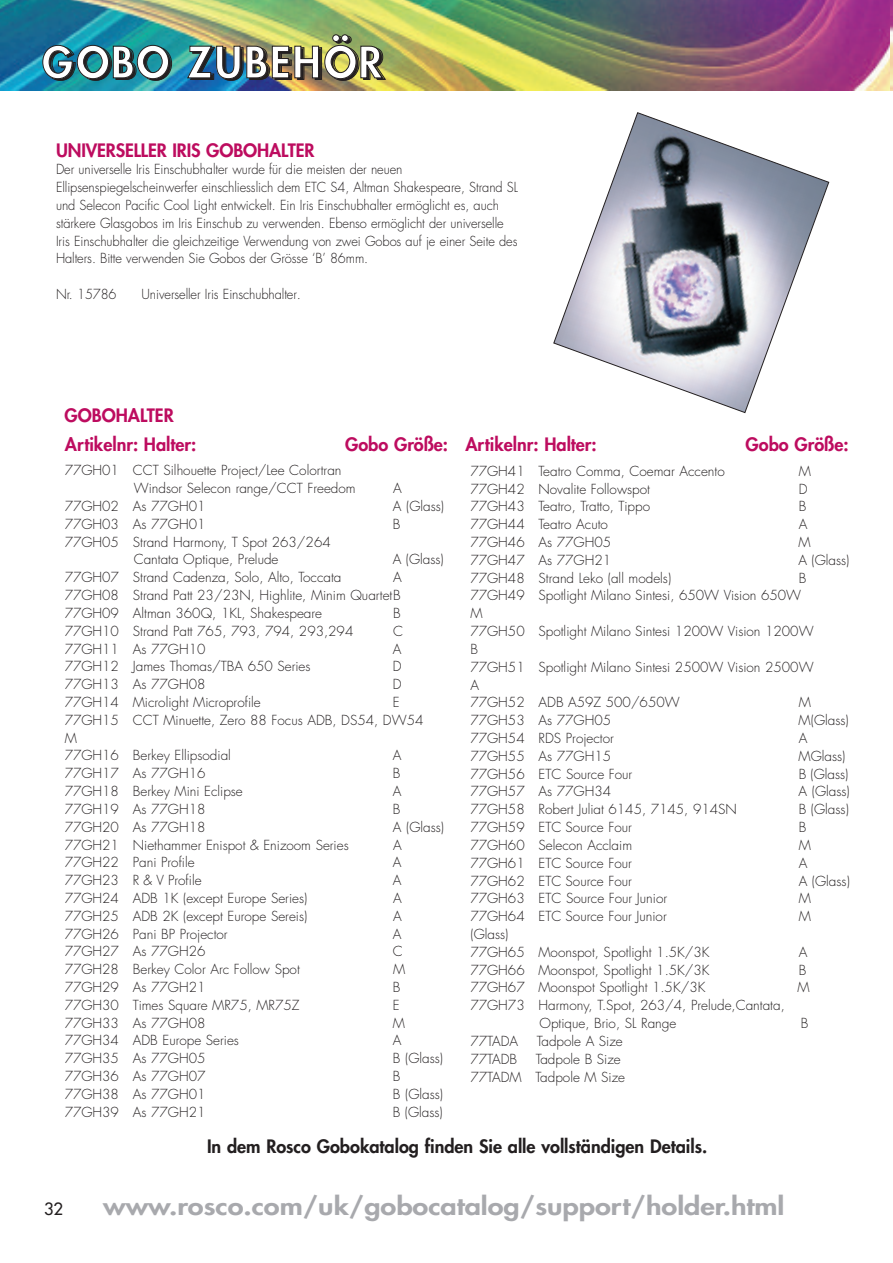
<style>
.page{position:relative;width:893px;height:1263px;background:#fff}
.page>*{position:absolute;margin:0;border:0;box-sizing:border-box;transform-origin:0 0}
.t1{font:800 42px "Futura";letter-spacing:.055em;color:#fff}
.t2{font:800 24px "Futura";color:#a8a9ad;scale:1.2 1}
.t3{font:800 18px "Futura";color:#bd0c5f}
.t4{font:800 18px "Futura";color:#231f20}
.t5{font:16.5px "Futura";color:#231f20}
.t6{font:300 13.5px/17.9px "Futura";color:#231f20}
.t7{font:300 13.5px/17.9px "Futura";color:#231f20;scale:.95 1}
</style>
<div class="page">
<img style="left:0;top:0;width:891px;height:91px">
<svg style="left:553px;top:112px;width:277px;height:301px"></svg>
<img style="left:891px;top:0;width:2px;height:91px">
<h1 class="t1" style="left:42px;top:42px;width:341px">GOBO ZUBEHÖR</h1>
<h3 class="t3" style="left:56px;top:142px;width:260px">UNIVERSELLER IRIS GOBOHALTER</h3>
<p class="t7" style="left:56px;top:162px;width:488px">Der universelle Iris Einschubhalter wurde für die meisten der neuen Ellipsenspiegelscheinwerfer einschliesslich dem ETC S4, Altman Shakespeare, Strand SL und Selecon Pacific Cool Light entwickelt. Ein Iris Einschubhalter ermöglicht es, auch stärkere Glasgobos im Iris Einschub zu verwenden. Ebenso ermöglicht der universelle Iris Einschubhalter die gleichzeitige Verwendung von zwei Gobos auf je einer Seite des Halters. Bitte verwenden Sie Gobos der Grösse ‘B’ 86mm.</p>
<p class="t7" style="left:56px;top:286px;width:65px">Nr. 15786</p>
<p class="t7" style="left:142px;top:286px;width:169px">Universeller Iris Einschubhalter.</p>
<h3 class="t3" style="left:64px;top:407px;width:111px">GOBOHALTER</h3>
<h3 class="t3" style="left:65px;top:436px;width:133px">Artikelnr: Halter:</h3>
<h3 class="t3" style="left:345px;top:436px;width:253px">Gobo Größe: Artikelnr: Halter:</h3>
<h3 class="t3" style="left:746px;top:436px;width:105px">Gobo Größe:</h3>
<p class="t6" style="left:134px;top:463px;width:223px;text-indent:-69px">77GH01 CCT Silhouette Project/Lee Colortran<br>Windsor Selecon range/CCT Freedom</p>
<p class="t6" style="left:393px;top:480px;width:10px">A</p>
<p class="t6" style="left:65px;top:498px;width:142px">77GH02 As 77GH01</p>
<p class="t6" style="left:393px;top:498px;width:53px">A (Glass)</p>
<p class="t6" style="left:65px;top:516px;width:142px">77GH03 As 77GH01</p>
<p class="t6" style="left:393px;top:516px;width:9px">B</p>
<p class="t6" style="left:134px;top:534px;width:198px;text-indent:-69px">77GH05 Strand Harmony, T Spot 263/264<br>Cantata Optique, Prelude</p>
<p class="t6" style="left:393px;top:552px;width:52px">A (Glass)</p>
<p class="t6" style="left:65px;top:569px;width:278px">77GH07 Strand Cadenza, Solo, Alto, Toccata</p>
<p class="t6" style="left:65px;top:569px;width:338px;text-align:justify;text-indent:328px">A 77GH08 Strand Patt 23/23N, Highlite, Minim QuartetB 77GH09 Altman 360Q, 1KL, Shakespeare</p>
<p class="t6" style="left:393px;top:605px;width:9px">B</p>
<p class="t6" style="left:65px;top:623px;width:290px">77GH10 Strand Patt 765, 793, 794, 293,294</p>
<p class="t6" style="left:393px;top:623px;width:11px">C</p>
<p class="t6" style="left:65px;top:641px;width:142px">77GH11 As 77GH10</p>
<p class="t6" style="left:393px;top:641px;width:10px">A</p>
<p class="t6" style="left:65px;top:659px;width:247px">77GH12 James Thomas/TBA 650 Series</p>
<p class="t6" style="left:393px;top:659px;width:10px">D</p>
<p class="t6" style="left:65px;top:676px;width:142px">77GH13 As 77GH08</p>
<p class="t6" style="left:393px;top:676px;width:10px">D</p>
<p class="t6" style="left:65px;top:694px;width:197px">77GH14 Microlight Microprofile</p>
<p class="t6" style="left:65px;top:694px;width:360px;text-indent:328px">E<br>77GH15 CCT Minuette, Zero 88 Focus ADB, DS54, DW54<br>M<br>77GH16 Berkey Ellipsodial</p>
<p class="t6" style="left:393px;top:748px;width:10px">A</p>
<p class="t6" style="left:65px;top:765px;width:142px">77GH17 As 77GH16</p>
<p class="t6" style="left:393px;top:765px;width:9px">B</p>
<p class="t6" style="left:65px;top:783px;width:180px">77GH18 Berkey Mini Eclipse</p>
<p class="t6" style="left:393px;top:783px;width:10px">A</p>
<p class="t6" style="left:65px;top:801px;width:142px">77GH19 As 77GH18</p>
<p class="t6" style="left:393px;top:801px;width:9px">B</p>
<p class="t6" style="left:65px;top:819px;width:142px">77GH20 As 77GH18</p>
<p class="t6" style="left:393px;top:819px;width:53px">A (Glass)</p>
<p class="t6" style="left:65px;top:837px;width:285px">77GH21 Niethammer Enispot &amp; Enizoom Series</p>
<p class="t6" style="left:393px;top:837px;width:10px">A</p>
<p class="t6" style="left:65px;top:855px;width:131px">77GH22 Pani Profile</p>
<p class="t6" style="left:393px;top:855px;width:10px">A</p>
<p class="t6" style="left:65px;top:872px;width:138px">77GH23 R &amp; V Profile</p>
<p class="t6" style="left:393px;top:872px;width:10px">A</p>
<p class="t6" style="left:65px;top:890px;width:244px">77GH24 ADB 1K (except Europe Series)</p>
<p class="t6" style="left:393px;top:890px;width:10px">A</p>
<p class="t6" style="left:65px;top:908px;width:244px">77GH25 ADB 2K (except Europe Sereis)</p>
<p class="t6" style="left:393px;top:908px;width:10px">A</p>
<p class="t6" style="left:65px;top:926px;width:164px">77GH26 Pani BP Projector</p>
<p class="t6" style="left:393px;top:926px;width:10px">A</p>
<p class="t6" style="left:65px;top:944px;width:142px">77GH27 As 77GH26</p>
<p class="t6" style="left:393px;top:944px;width:11px">C</p>
<p class="t6" style="left:65px;top:961px;width:237px">77GH28 Berkey Color Arc Follow Spot</p>
<p class="t6" style="left:393px;top:961px;width:14px">M</p>
<p class="t6" style="left:65px;top:979px;width:142px">77GH29 As 77GH21</p>
<p class="t6" style="left:393px;top:979px;width:9px">B</p>
<p class="t6" style="left:65px;top:997px;width:236px">77GH30 Times Square MR75, MR75Z</p>
<p class="t6" style="left:393px;top:997px;width:8px">E</p>
<p class="t6" style="left:65px;top:1015px;width:142px">77GH33 As 77GH08</p>
<p class="t6" style="left:393px;top:1015px;width:14px">M</p>
<p class="t6" style="left:65px;top:1033px;width:176px">77GH34 ADB Europe Series</p>
<p class="t6" style="left:393px;top:1033px;width:10px">A</p>
<p class="t6" style="left:65px;top:1050px;width:142px">77GH35 As 77GH05</p>
<p class="t6" style="left:393px;top:1050px;width:52px">B (Glass)</p>
<p class="t6" style="left:65px;top:1068px;width:142px">77GH36 As 77GH07</p>
<p class="t6" style="left:393px;top:1068px;width:9px">B</p>
<p class="t6" style="left:65px;top:1086px;width:142px">77GH38 As 77GH01</p>
<p class="t6" style="left:393px;top:1086px;width:52px">B (Glass)</p>
<p class="t6" style="left:65px;top:1104px;width:142px">77GH39 As 77GH21</p>
<p class="t6" style="left:393px;top:1104px;width:51px">B (Glass)</p>
<p class="t6" style="left:470px;top:463px;width:256px">77GH41 Teatro Comma, Coemar Accento</p>
<p class="t6" style="left:799px;top:463px;width:14px">M</p>
<p class="t6" style="left:470px;top:481px;width:181px">77GH42 Novalite Followspot</p>
<p class="t6" style="left:799px;top:481px;width:10px">D</p>
<p class="t6" style="left:470px;top:499px;width:181px">77GH43 Teatro, Tratto, Tippo</p>
<p class="t6" style="left:799px;top:499px;width:9px">B</p>
<p class="t6" style="left:470px;top:516px;width:139px">77GH44 Teatro Acuto</p>
<p class="t6" style="left:799px;top:516px;width:10px">A</p>
<p class="t6" style="left:470px;top:534px;width:142px">77GH46 As 77GH05</p>
<p class="t6" style="left:799px;top:534px;width:14px">M</p>
<p class="t6" style="left:470px;top:552px;width:142px">77GH47 As 77GH21</p>
<p class="t6" style="left:799px;top:552px;width:52px">A (Glass)</p>
<p class="t6" style="left:470px;top:570px;width:202px">77GH48 Strand Leko (all models)</p>
<p class="t6" style="left:470px;top:570px;width:345px;text-indent:328px">B<br>77GH49 Spotlight Milano Sintesi, 650W Vision 650W<br>M<br>77GH50 Spotlight Milano Sintesi 1200W Vision 1200W<br>B<br>77GH51 Spotlight Milano Sintesi 2500W Vision 2500W<br>A<br>77GH52 ADB A59Z 500/650W</p>
<p class="t6" style="left:799px;top:695px;width:14px">M</p>
<p class="t6" style="left:470px;top:712px;width:142px">77GH53 As 77GH05</p>
<p class="t6" style="left:799px;top:712px;width:52px">M(Glass)</p>
<p class="t6" style="left:470px;top:730px;width:145px">77GH54 RDS Projector</p>
<p class="t6" style="left:799px;top:730px;width:10px">A</p>
<p class="t6" style="left:470px;top:748px;width:142px">77GH55 As 77GH15</p>
<p class="t6" style="left:799px;top:748px;width:48px">MGlass)</p>
<p class="t6" style="left:470px;top:766px;width:163px">77GH56 ETC Source Four</p>
<p class="t6" style="left:799px;top:766px;width:51px">B (Glass)</p>
<p class="t6" style="left:470px;top:784px;width:142px">77GH57 As 77GH34</p>
<p class="t6" style="left:799px;top:784px;width:53px">A (Glass)</p>
<p class="t6" style="left:470px;top:801px;width:268px">77GH58 Robert Juliat 6145, 7145, 914SN</p>
<p class="t6" style="left:799px;top:801px;width:52px">B (Glass)</p>
<p class="t6" style="left:470px;top:819px;width:163px">77GH59 ETC Source Four</p>
<p class="t6" style="left:799px;top:819px;width:9px">B</p>
<p class="t6" style="left:470px;top:837px;width:163px">77GH60 Selecon Acclaim</p>
<p class="t6" style="left:799px;top:837px;width:14px">M</p>
<p class="t6" style="left:470px;top:855px;width:163px">77GH61 ETC Source Four</p>
<p class="t6" style="left:799px;top:855px;width:10px">A</p>
<p class="t6" style="left:470px;top:873px;width:163px">77GH62 ETC Source Four</p>
<p class="t6" style="left:799px;top:873px;width:53px">A (Glass)</p>
<p class="t6" style="left:470px;top:891px;width:198px">77GH63 ETC Source Four Junior</p>
<p class="t6" style="left:799px;top:891px;width:14px">M</p>
<p class="t6" style="left:470px;top:908px;width:198px">77GH64 ETC Source Four Junior</p>
<p class="t6" style="left:799px;top:908px;width:14px">M</p>
<p class="t6" style="left:470px;top:926px;width:241px">(Glass)<br>77GH65 Moonspot, Spotlight 1.5K/3K</p>
<p class="t6" style="left:799px;top:944px;width:10px">A</p>
<p class="t6" style="left:470px;top:962px;width:241px">77GH66 Moonspot, Spotlight 1.5K/3K</p>
<p class="t6" style="left:799px;top:962px;width:9px">B</p>
<p class="t6" style="left:470px;top:980px;width:236px">77GH67 Moonspot Spotlight 1.5K/3K</p>
<p class="t6" style="left:797px;top:980px;width:14px">M</p>
<p class="t6" style="left:539px;top:997px;width:247px;text-indent:-69px">77GH73 Harmony, T.Spot, 263/4, Prelude,Cantata,<br>Optique, Brio, SL Range</p>
<p class="t6" style="left:801px;top:1015px;width:9px">B</p>
<p class="t6" style="left:470px;top:1033px;width:49px">77TADA</p>
<p class="t6" style="left:537px;top:1033px;width:88px">Tadpole A Size</p>
<p class="t6" style="left:470px;top:1051px;width:48px">77TADB</p>
<p class="t6" style="left:470px;top:1051px;width:156px;text-indent:65px">Tadpole B Size<br>77TADM Tadpole M Size</p>
<h3 class="t4" style="left:207px;top:1137px;width:502px">In dem Rosco Gobokatalog finden Sie alle vollständigen Details.</h3>
<p class="t5" style="left:44px;top:1201px;width:21px">32</p>
<h2 class="t2" style="left:103px;top:1195px;width:569px">www.rosco.com/uk/gobocatalog/support/holder.html</h2>
</div>
